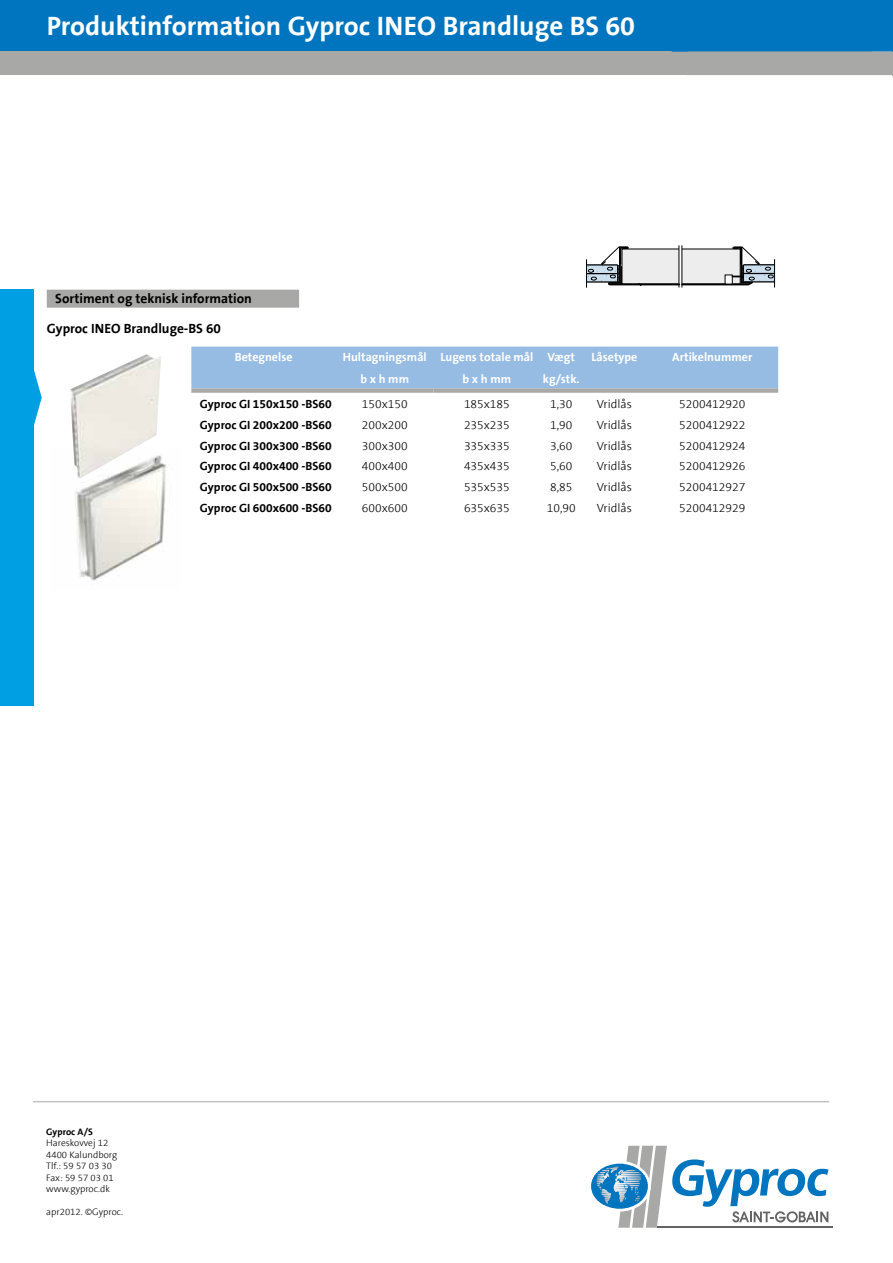
<style>
.page{position:relative;width:893px;height:1263px;background:#fff}
.page>*{position:absolute;margin:0;border:0;box-sizing:border-box;transform-origin:0 0}
.t1{font:700 27px "The Sans B7";color:#fff}
.t2{font:700 13.5px "The Sans B7";color:#000}
.t3{font:300 12px "The Sans B3";color:#000}
.t4{font:700 12px "The Sans B7";color:#000}
.t5{font:700 12px/22px "The Sans B7";color:#fff;text-align:center}
.t6{font:300 9.45px/11.4px "The Sans B3";color:#000}
.t7{font:700 9.45px "The Sans B7";color:#000}
</style>
<div class="page">
<svg style="left:191px;top:347px;width:587px;height:46px;background:#99bade"></svg>
<img style="left:73px;top:448px;width:94px;height:133px">
<hr style="left:892px;top:0;width:1px;height:52px;background:#0075bf">
<div style="left:0;top:0;width:872px;height:52px;background:#0075bf"></div>
<div style="left:0;top:52px;width:872px;height:23px;background:#a8a8a7"></div>
<div style="left:672px;top:0;width:220px;height:52px;background:#0075bf"></div>
<svg style="left:872px;top:52px;width:21px;height:24px"></svg>
<hr style="left:33px;top:1101px;width:796px;height:1px;background:#a8a8a7">
<hr style="left:657px;top:1226px;width:175px;height:1px;background:#646363">
<svg style="left:591px;top:1146px;width:237px;height:82px"></svg>
<div style="left:0;top:289px;width:33px;height:416px;background:#009fe3"></div>
<div style="left:47px;top:290px;width:252px;height:18px;background:#a8a8a7"></div>
<svg style="left:33px;top:366px;width:9px;height:63px"></svg>
<img style="left:117px;top:354px;width:29px;height:14px">
<div style="left:622px;top:249px;width:57px;height:35px;background:#ededed"></div>
<hr style="left:610px;top:283px;width:69px;height:2px;background:#000">
<hr style="left:682px;top:245px;width:1px;height:43px;background:#000">
<hr style="left:679px;top:245px;width:1px;height:43px;background:#000">
<svg style="left:680px;top:246px;width:95px;height:42px"></svg>
<svg style="left:586px;top:246px;width:43px;height:42px"></svg>
<h1 class="t1" style="left:47px;top:12px;width:590px">Produktinformation Gyproc INEO Brandluge BS 60</h1>
<p class="t2" style="left:55px;top:291px;width:198px">Sortiment og teknisk information</p>
<p class="t2" style="left:47px;top:321px;width:176px">Gyproc INEO Brandluge-BS 60</p>
<p class="t5" style="left:235px;top:347px;width:59px">Betegnelse</p>
<p class="t5" style="left:343px;top:346px;width:85px">Hultagningsmål b x h mm</p>
<p class="t5" style="left:440px;top:346px;width:94px">Lugens totale mål b x h mm</p>
<p class="t5" style="left:543px;top:346px;width:38px">Vægt kg/stk.</p>
<p class="t5" style="left:591px;top:347px;width:48px">Låsetype</p>
<p class="t5" style="left:672px;top:347px;width:82px">Artikelnummer</p>
<p class="t4" style="left:200px;top:397px;width:133px">Gyproc GI 150x150 -BS60</p>
<p class="t3" style="left:362px;top:397px;width:47px">150x150</p>
<p class="t3" style="left:464px;top:397px;width:47px">185x185</p>
<p class="t3" style="left:550px;top:397px;width:24px">1,30</p>
<p class="t3" style="left:597px;top:397px;width:37px">Vridlås</p>
<p class="t3" style="left:679px;top:397px;width:67px">5200412920</p>
<p class="t4" style="left:200px;top:418px;width:133px">Gyproc GI 200x200 -BS60</p>
<p class="t3" style="left:362px;top:418px;width:47px">200x200</p>
<p class="t3" style="left:464px;top:418px;width:47px">235x235</p>
<p class="t3" style="left:550px;top:418px;width:24px">1,90</p>
<p class="t3" style="left:597px;top:418px;width:37px">Vridlås</p>
<p class="t3" style="left:679px;top:418px;width:67px">5200412922</p>
<p class="t4" style="left:200px;top:439px;width:133px">Gyproc GI 300x300 -BS60</p>
<p class="t3" style="left:362px;top:439px;width:47px">300x300</p>
<p class="t3" style="left:464px;top:439px;width:47px">335x335</p>
<p class="t3" style="left:550px;top:439px;width:24px">3,60</p>
<p class="t3" style="left:597px;top:439px;width:37px">Vridlås</p>
<p class="t3" style="left:679px;top:439px;width:67px">5200412924</p>
<p class="t4" style="left:200px;top:460px;width:133px">Gyproc GI 400x400 -BS60</p>
<p class="t3" style="left:362px;top:460px;width:47px">400x400</p>
<p class="t3" style="left:464px;top:460px;width:47px">435x435</p>
<p class="t3" style="left:550px;top:460px;width:24px">5,60</p>
<p class="t3" style="left:597px;top:460px;width:37px">Vridlås</p>
<p class="t3" style="left:679px;top:460px;width:67px">5200412926</p>
<p class="t4" style="left:200px;top:481px;width:133px">Gyproc GI 500x500 -BS60</p>
<p class="t3" style="left:362px;top:481px;width:47px">500x500</p>
<p class="t3" style="left:464px;top:481px;width:47px">535x535</p>
<p class="t3" style="left:550px;top:481px;width:24px">8,85</p>
<p class="t3" style="left:597px;top:481px;width:37px">Vridlås</p>
<p class="t3" style="left:679px;top:481px;width:67px">5200412927</p>
<p class="t4" style="left:200px;top:502px;width:133px">Gyproc GI 600x600 -BS60</p>
<p class="t3" style="left:362px;top:502px;width:47px">600x600</p>
<p class="t3" style="left:464px;top:502px;width:47px">635x635</p>
<p class="t3" style="left:547px;top:502px;width:30px">10,90</p>
<p class="t3" style="left:597px;top:502px;width:37px">Vridlås</p>
<p class="t3" style="left:679px;top:502px;width:67px">5200412929</p>
<p class="t7" style="left:46px;top:1127px;width:48px">Gyproc A/S</p>
<p class="t6" style="left:46px;top:1138px;width:72px">Hareskovvej 12<br>4400 Kalundborg<br>Tlf.: 59 57 03 30<br>Fax: 59 57 03 01 www.gyproc.dk</p>
<p class="t6" style="left:46px;top:1206px;width:78px">apr2012. ©Gyproc.</p>
</div>
